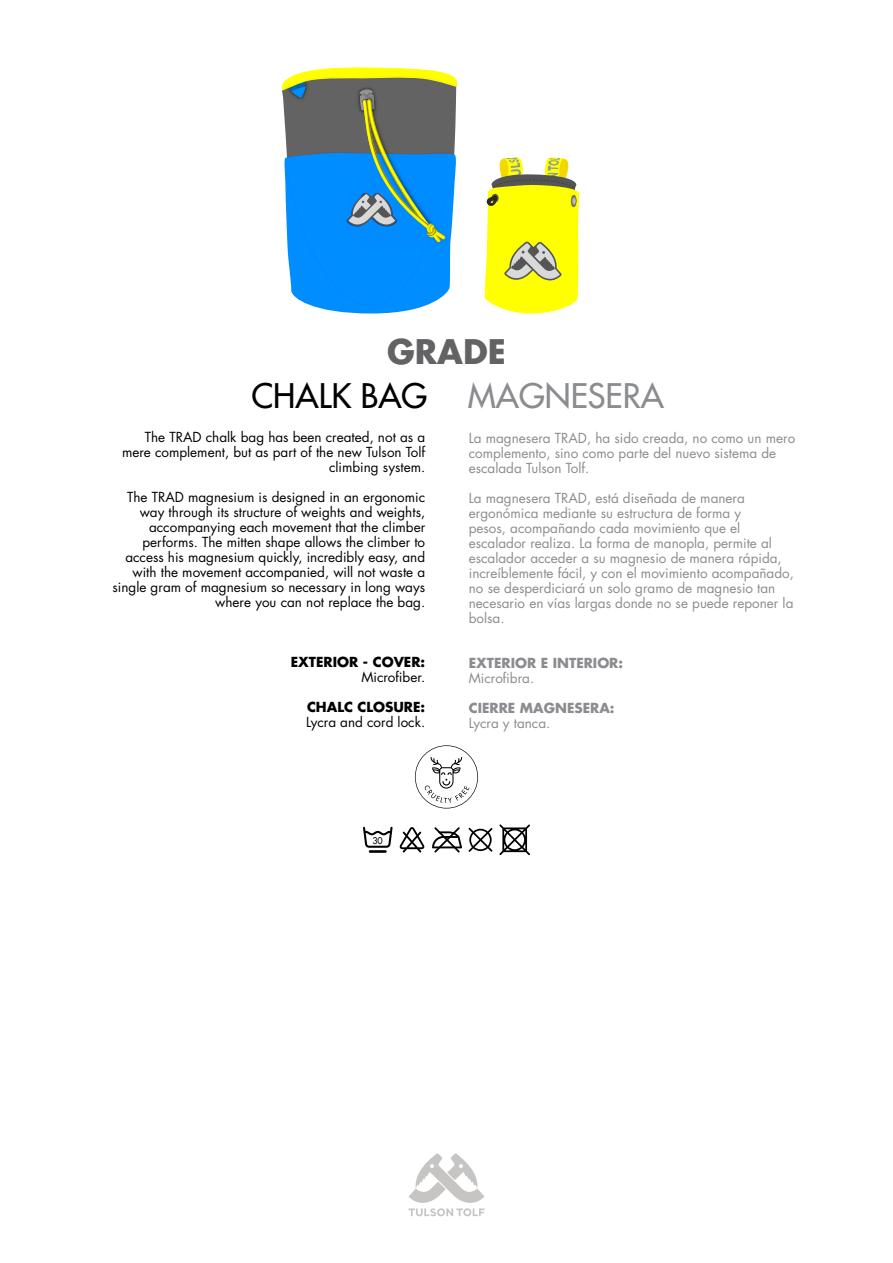
<style>
.page{position:relative;width:893px;height:1263px;background:#fff}
.page>*{position:absolute;margin:0;border:0;box-sizing:border-box;transform-origin:0 0}
.t1{font:33px "Futura LT";color:#8a8c8f}
.t2{font:33px "Futura LT";color:#000}
.t3{font:700 33px "Futura LT";color:#636366}
.t4{font:13.5px/15px "Futura LT";color:#8a8c8f}
.t5{font:13.5px/15px "Futura LT";color:#000;text-align:right}
.t6{font:700 13.5px "Futura LT";color:#8a8c8f}
.t7{font:700 13.5px "Futura LT";color:#000}
.t8{font:9px "Futura LT";color:#000}
</style>
<div class="page">
<svg style="left:408px;top:1153px;width:76px;height:63px"></svg>
<svg style="left:400px;top:827px;width:24px;height:25px"></svg>
<svg style="left:468px;top:828px;width:24px;height:24px"></svg>
<svg style="left:499px;top:824px;width:31px;height:31px"></svg>
<svg style="left:363px;top:827px;width:30px;height:21px"></svg>
<hr style="left:369px;top:850px;width:18px;height:3px;background:#000">
<svg style="left:432px;top:827px;width:30px;height:25px"></svg>
<svg style="left:415px;top:745px;width:63px;height:63px"></svg>
<svg style="left:282px;top:67px;width:175px;height:247px;background:#4591be"></svg>
<svg style="left:484px;top:157px;width:95px;height:157px;background:#e9e83a"></svg>
<h1 class="t3" style="left:387px;top:329px;width:120px">GRADE</h1>
<h1 class="t1" style="left:468px;top:374px;width:198px">MAGNESERA</h1>
<p class="t5" style="left:122px;top:429px;width:305px">The TRAD chalk bag has been created, not as a mere complement, but as part of the new Tulson Tolf climbing system.</p>
<p class="t5" style="left:113px;top:489px;width:314px">The TRAD magnesium is designed in an ergonomic way through its structure of weights and weights, accompanying each movement that the climber performs. The mitten shape allows the climber to access his magnesium quickly, incredibly easy, and with the movement accompanied, will not waste a single gram of magnesium so necessary in long ways where you can not replace the bag.</p>
<h1 class="t2" style="left:251px;top:374px;width:177px">CHALK BAG</h1>
<p class="t4" style="left:469px;top:430px;width:328px">La magnesera TRAD, ha sido creada, no como un mero complemento, sino como parte del nuevo sistema de escalada Tulson Tolf.</p>
<p class="t4" style="left:469px;top:490px;width:327px">La magnesera TRAD, está diseñada de manera ergonómica mediante su estructura de forma y<br>pesos, acompañando cada movimiento que el escalador realiza. La forma de manopla, permite al escalador acceder a su magnesio de manera rápida, increíblemente fácil, y con el movimiento acompañado, no se desperdiciará un solo gramo de magnesio tan necesario en vías largas donde no se puede reponer la bolsa.</p>
<p class="t6" style="left:469px;top:654px;width:156px">EXTERIOR E INTERIOR:</p>
<p class="t4" style="left:469px;top:670px;width:67px">Microfibra.</p>
<p class="t6" style="left:469px;top:699px;width:147px">CIERRE MAGNESERA:</p>
<p class="t4" style="left:469px;top:715px;width:83px">Lycra y tanca.</p>
<p class="t7" style="left:291px;top:653px;width:136px">EXTERIOR - COVER:</p>
<p class="t5" style="left:361px;top:669px;width:65px">Microfiber.</p>
<p class="t7" style="left:307px;top:698px;width:120px">CHALC CLOSURE:</p>
<p class="t5" style="left:306px;top:714px;width:121px">Lycra and cord lock.</p>
<p class="t8" style="left:372px;top:834px;width:12px">30</p>
</div>
